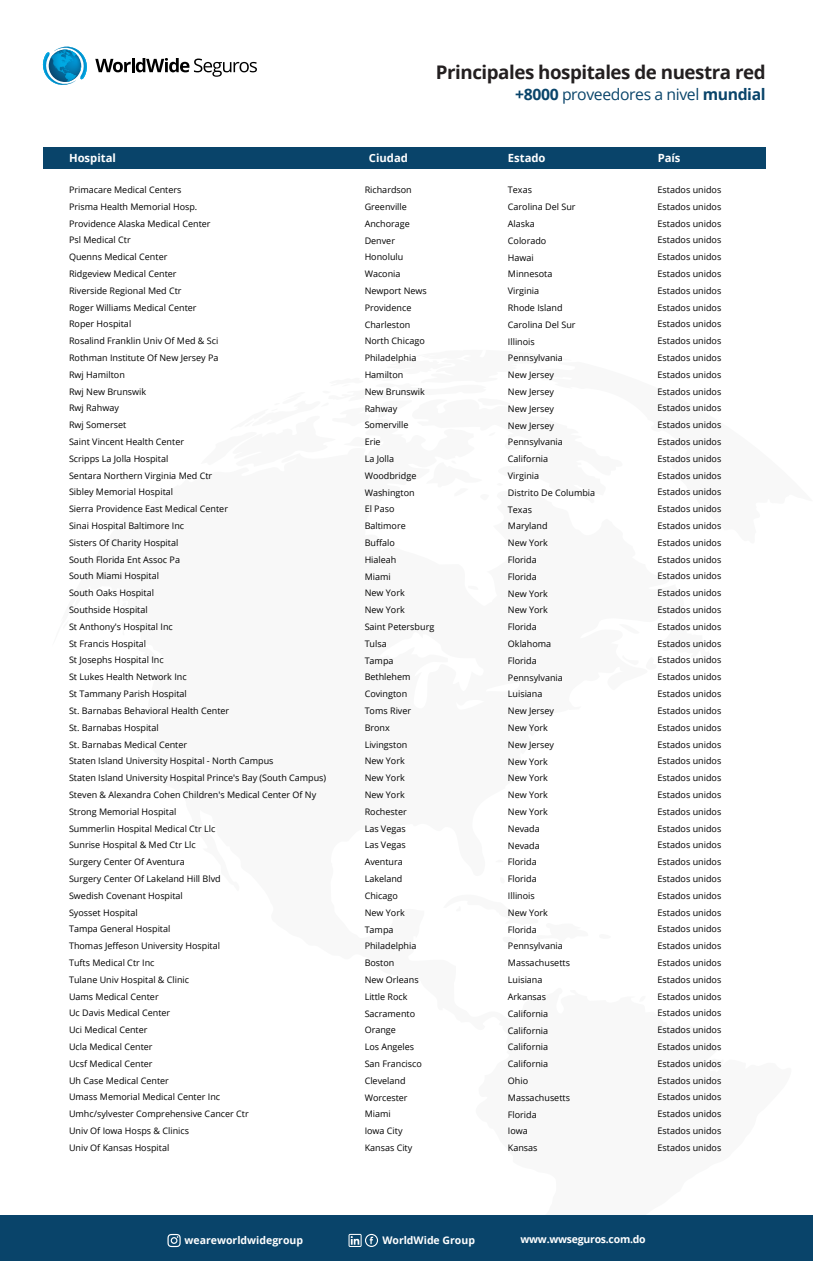
<style>
.page{position:relative;width:813px;height:1261px;background:#fff}
.page>*{position:absolute;margin:0;border:0;box-sizing:border-box;transform-origin:0 0}
.t1{font:700 18.75px "Open Sans";letter-spacing:-.025em;color:#231f20}
.t2{font:15.75px "Open Sans";letter-spacing:-.025em;color:#09446a}
.t3{font:700 11.25px "Open Sans";color:#fff}
.t4{font:700 10.5px "Open Sans";color:#fff}
.t5{font:700 10.5px "Open Sans";letter-spacing:-.025em;color:#fff}
.t6{font:9px/16.8px "Open Sans";color:#000}
.s1{font-weight:700}
</style>
<div class="page">
<div style="left:43px;top:147px;width:722px;height:22px;background:#09446a"></div>
<div style="left:0;top:1215px;width:812px;height:46px;background:#09446a"></div>
<svg style="left:42px;top:46px;width:215px;height:39px"></svg>
<svg style="left:348px;top:1234px;width:30px;height:13px"></svg>
<svg style="left:167px;top:1234px;width:14px;height:13px"></svg>
<h1 class="t1" style="left:436px;top:59px;width:331px">Principales hospitales de nuestra red</h1>
<h2 class="t2" style="left:515px;top:84px;width:252px"><span class="s1">+8000</span> proveedores a nivel <span class="s1">mundial</span></h2>
<p class="t3" style="left:69px;top:150px;width:48px">Hospital</p>
<p class="t3" style="left:369px;top:150px;width:41px">Ciudad</p>
<p class="t3" style="left:508px;top:150px;width:39px">Estado</p>
<p class="t3" style="left:657px;top:150px;width:24px">País</p>
<p class="t6" style="left:657px;top:181px;width:65px;text-align:justify">Estados unidos Estados unidos Estados unidos Estados unidos Estados unidos Estados unidos Estados unidos Estados unidos Estados unidos Estados unidos Estados unidos Estados unidos Estados unidos Estados unidos Estados unidos Estados unidos Estados unidos Estados unidos Estados unidos Estados unidos Estados unidos Estados unidos Estados unidos Estados unidos Estados unidos Estados unidos Estados unidos Estados unidos Estados unidos Estados unidos Estados unidos Estados unidos Estados unidos Estados unidos Estados unidos Estados unidos Estados unidos Estados unidos Estados unidos Estados unidos Estados unidos Estados unidos Estados unidos Estados unidos Estados unidos Estados unidos Estados unidos Estados unidos Estados unidos Estados unidos Estados unidos Estados unidos Estados unidos Estados unidos Estados unidos Estados unidos Estados unidos Estados unidos</p>
<p class="t6" style="left:69px;top:181px;width:259px">Primacare Medical Centers<br>Prisma Health Memorial Hosp.<br>Providence Alaska Medical Center<br>Psl Medical Ctr<br>Quenns Medical Center<br>Ridgeview Medical Center<br>Riverside Regional Med Ctr<br>Roger Williams Medical Center<br>Roper Hospital<br>Rosalind Franklin Univ Of Med &amp; Sci<br>Rothman Institute Of New Jersey Pa<br>Rwj Hamilton<br>Rwj New Brunswik<br>Rwj Rahway<br>Rwj Somerset<br>Saint Vincent Health Center<br>Scripps La Jolla Hospital<br>Sentara Northern Virginia Med Ctr<br>Sibley Memorial Hospital<br>Sierra Providence East Medical Center<br>Sinai Hospital Baltimore Inc<br>Sisters Of Charity Hospital<br>South Florida Ent Assoc Pa<br>South Miami Hospital<br>South Oaks Hospital<br>Southside Hospital<br>St Anthony's Hospital Inc<br>St Francis Hospital<br>St Josephs Hospital Inc<br>St Lukes Health Network Inc<br>St Tammany Parish Hospital<br>St. Barnabas Behavioral Health Center<br>St. Barnabas Hospital<br>St. Barnabas Medical Center<br>Staten Island University Hospital - North Campus<br>Staten Island University Hospital Prince's Bay (South Campus)<br>Steven &amp; Alexandra Cohen Children's Medical Center Of Ny<br>Strong Memorial Hospital<br>Summerlin Hospital Medical Ctr Llc<br>Sunrise Hospital &amp; Med Ctr Llc<br>Surgery Center Of Aventura<br>Surgery Center Of Lakeland Hill Blvd<br>Swedish Covenant Hospital<br>Syosset Hospital<br>Tampa General Hospital<br>Thomas Jeffeson University Hospital<br>Tufts Medical Ctr Inc<br>Tulane Univ Hospital &amp; Clinic<br>Uams Medical Center<br>Uc Davis Medical Center<br>Uci Medical Center<br>Ucla Medical Center<br>Ucsf Medical Center<br>Uh Case Medical Center<br>Umass Memorial Medical Center Inc<br>Umhc/sylvester Comprehensive Cancer Ctr<br>Univ Of Iowa Hosps &amp; Clinics<br>Univ Of Kansas Hospital</p>
<p class="t6" style="left:364px;top:181px;width:71px">Richardson<br>Greenville<br>Anchorage<br>Denver<br>Honolulu<br>Waconia<br>Newport News<br>Providence<br>Charleston<br>North Chicago<br>Philadelphia<br>Hamilton<br>New Brunswik<br>Rahway<br>Somerville<br>Erie<br>La Jolla<br>Woodbridge<br>Washington<br>El Paso<br>Baltimore<br>Buffalo<br>Hialeah<br>Miami<br>New York<br>New York<br>Saint Petersburg<br>Tulsa<br>Tampa<br>Bethlehem<br>Covington<br>Toms River<br>Bronx<br>Livingston<br>New York<br>New York<br>New York<br>Rochester<br>Las Vegas<br>Las Vegas<br>Aventura<br>Lakeland<br>Chicago<br>New York<br>Tampa<br>Philadelphia<br>Boston<br>New Orleans<br>Little Rock<br>Sacramento<br>Orange<br>Los Angeles<br>San Francisco<br>Cleveland<br>Worcester<br>Miami<br>Iowa City<br>Kansas City</p>
<p class="t6" style="left:508px;top:181px;width:89px">Texas<br>Carolina Del Sur<br>Alaska<br>Colorado<br>Hawai<br>Minnesota<br>Virginia<br>Rhode Island<br>Carolina Del Sur<br>Illinois<br>Pennsylvania<br>New Jersey<br>New Jersey<br>New Jersey<br>New Jersey<br>Pennsylvania<br>California<br>Virginia<br>Distrito De Columbia<br>Texas<br>Maryland<br>New York<br>Florida<br>Florida<br>New York<br>New York<br>Florida<br>Oklahoma<br>Florida<br>Pennsylvania<br>Luisiana<br>New Jersey<br>New York<br>New Jersey<br>New York<br>New York<br>New York<br>New York<br>Nevada<br>Nevada<br>Florida<br>Florida<br>Illinois<br>New York<br>Florida<br>Pennsylvania<br>Massachusetts<br>Luisiana<br>Arkansas<br>California<br>California<br>California<br>California<br>Ohio<br>Massachusetts<br>Florida<br>Iowa<br>Kansas</p>
<p class="t4" style="left:185px;top:1233px;width:120px">weareworldwidegroup</p>
<p class="t4" style="left:382px;top:1233px;width:94px">WorldWide Group</p>
<p class="t5" style="left:520px;top:1231px;width:127px">www.wwseguros.com.do</p>
</div>
